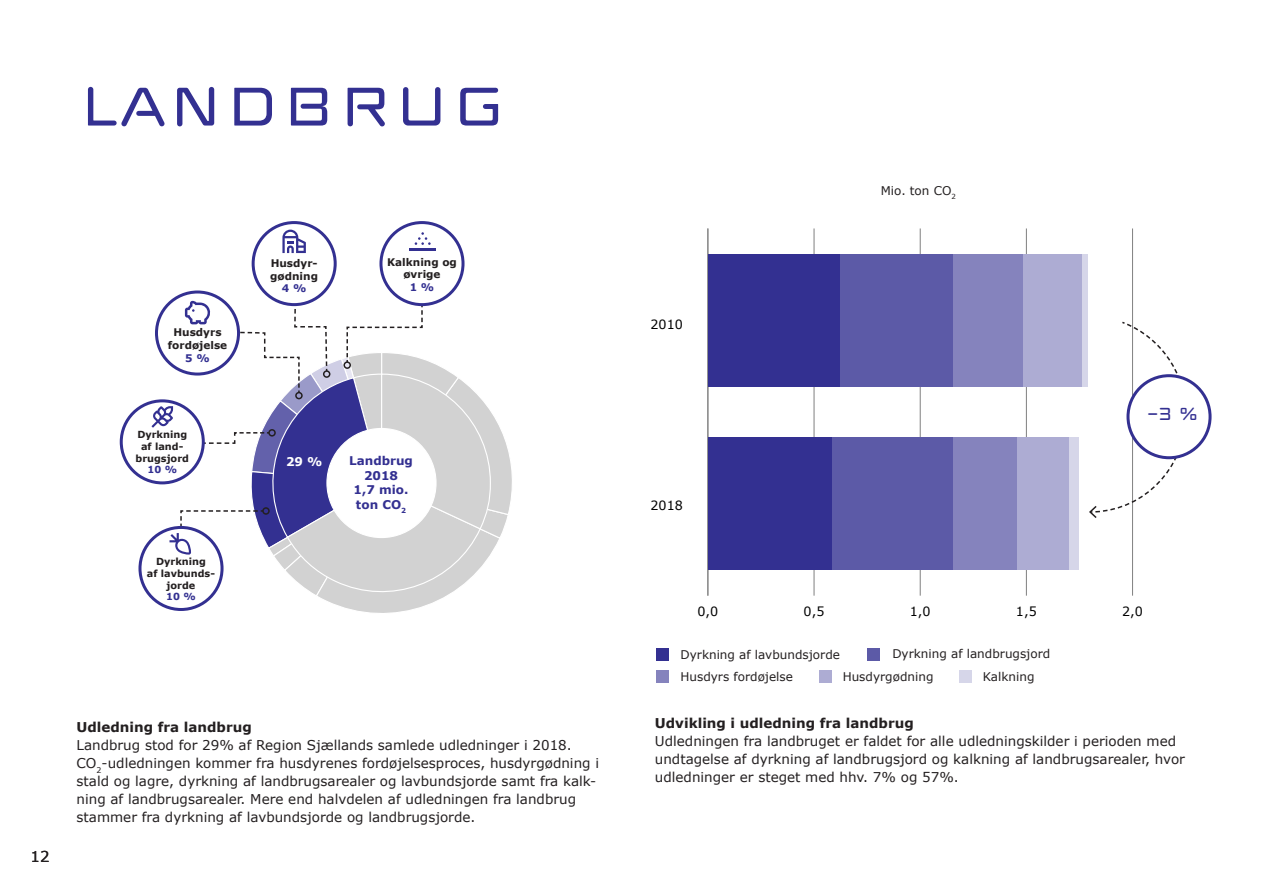
<style>
.page{position:relative;width:1263px;height:893px;background:#fff}
.page>*{position:absolute;margin:0;border:0;box-sizing:border-box;transform-origin:0 0}
.t1{font:54px "REGIONSJAELLANDAABEN";color:#333091}
.t2{font:17.25px "REGIONSJAELLANDAABEN";color:#333091}
.t3{font:15px "Verdana";color:#231f20}
.Brødtekst{font:13.5px/18px "Verdana";color:#231f20}
.t4{font:700 13.5px "Verdana";color:#231f20}
.t5{font:12.75px "Verdana";color:#000}
.t6{font:12px "Verdana";color:#231f20}
.t7{font:700 12px/14.4px "Verdana";color:#333091;text-align:center}
.t8{font:700 12px "Verdana";color:#fff}
.t9{font:700 10.5px/12.6px "Verdana";color:#231f20;text-align:center}
.t10{font:700 10.5px "Verdana";color:#333091}
.t11{font:700 9.75px "Verdana";color:#231f20}
.t12{font:700 9.75px "Verdana";color:#333091}
</style>
<div class="page">
<div style="left:656px;top:648px;width:13px;height:13px;background:#333091"></div>
<div style="left:819px;top:670px;width:12px;height:13px;background:#adacd3"></div>
<div style="left:867px;top:648px;width:13px;height:13px;background:#5c5aa7"></div>
<div style="left:656px;top:670px;width:13px;height:13px;background:#8583bd"></div>
<div style="left:959px;top:670px;width:13px;height:13px;background:#d6d6e9"></div>
<svg style="left:253px;top:223px;width:82px;height:82px"></svg>
<svg style="left:140px;top:527px;width:82px;height:82px"></svg>
<svg style="left:381px;top:223px;width:82px;height:82px"></svg>
<svg style="left:151px;top:230px;width:361px;height:383px"></svg>
<hr style="left:814px;top:228px;width:1px;height:368px;background:#808080">
<hr style="left:920px;top:228px;width:1px;height:368px;background:#808080">
<hr style="left:1026px;top:228px;width:1px;height:368px;background:#808080">
<hr style="left:1132px;top:228px;width:1px;height:368px;background:#808080">
<hr style="left:707px;top:228px;width:1px;height:368px;background:#808080">
<div style="left:1082px;top:254px;width:6px;height:132px;background:#d6d6e9"></div>
<div style="left:1069px;top:438px;width:9px;height:132px;background:#d6d6e9"></div>
<div style="left:1022px;top:254px;width:60px;height:132px;background:#adacd3"></div>
<div style="left:1017px;top:438px;width:52px;height:132px;background:#adacd3"></div>
<div style="left:953px;top:254px;width:69px;height:132px;background:#8583bd"></div>
<div style="left:953px;top:438px;width:64px;height:132px;background:#8583bd"></div>
<div style="left:839px;top:254px;width:114px;height:132px;background:#5c5aa7"></div>
<div style="left:832px;top:438px;width:121px;height:132px;background:#5c5aa7"></div>
<div style="left:708px;top:254px;width:131px;height:132px;background:#333091"></div>
<div style="left:708px;top:438px;width:124px;height:132px;background:#333091"></div>
<svg style="left:1089px;top:321px;width:98px;height:197px"></svg>
<div style="left:1128px;top:376px;width:82px;height:82px;background:#fff;border-radius:50%"></div>
<div style="left:1126px;top:374px;width:85px;height:85px;border:3px solid #333091;border-radius:50%"></div>
<p class="t1" style="left:78px;top:73px;width:431px">LANDBRUG</p>
<p class="t9" style="left:173px;top:326px;width:50px">Husdyrs</p>
<p class="t9" style="left:168px;top:339px;width:61px">fordøjelse</p>
<p class="t10" style="left:185px;top:351px;width:26px">5 %</p>
<p class="t11" style="left:137px;top:428px;width:51px">Dyrkning</p>
<p class="t11" style="left:141px;top:440px;width:44px">af land-</p>
<p class="t11" style="left:136px;top:452px;width:55px">brugsjord</p>
<p class="t12" style="left:147px;top:463px;width:31px">10 %</p>
<p class="t11" style="left:156px;top:555px;width:51px">Dyrkning</p>
<p class="t11" style="left:147px;top:567px;width:70px">af lavbunds-</p>
<p class="t11" style="left:167px;top:579px;width:30px">jorde</p>
<p class="t12" style="left:166px;top:591px;width:31px">10 %</p>
<p class="t9" style="left:271px;top:257px;width:48px">Husdyr-</p>
<p class="t9" style="left:270px;top:270px;width:49px">gødning</p>
<p class="t10" style="left:282px;top:282px;width:26px">4 %</p>
<p class="t9" style="left:387px;top:256px;width:71px">Kalkning og øvrige</p>
<p class="t10" style="left:410px;top:280px;width:26px">1 %</p>
<p class="t8" style="left:286px;top:454px;width:38px">29 %</p>
<p class="t7" style="left:349px;top:454px;width:65px">Landbrug</p>
<p class="t7" style="left:354px;top:468px;width:56px">2018<br>1,7 mio.</p>
<p class="t7" style="left:356px;top:497px;width:52px">ton CO<sub>2</sub></p>
<p class="t3" style="left:31px;top:847px;width:21px">12</p>
<p class="t4" style="left:77px;top:718px;width:177px">Udledning fra landbrug</p>
<p class="Brødtekst" style="left:77px;top:736px;width:524px">Landbrug stod for 29% af Region Sjællands samlede udledninger i 2018.<br>CO<sub>2</sub>-udledningen kommer fra husdyrenes fordøjelsesproces, husdyrgødning i stald og lagre, dyrkning af landbrugsarealer og lavbundsjorde samt fra kalk&shy;ning af landbrugsarealer. Mere end halvdelen af udledningen fra landbrug stammer fra dyrkning af lavbundsjorde og landbrugsjorde.</p>
<p class="t6" style="left:881px;top:183px;width:77px">Mio. ton CO<sub>2</sub></p>
<p class="t5" style="left:650px;top:316px;width:34px">2010</p>
<p class="t5" style="left:650px;top:498px;width:34px">2018</p>
<p class="t2" style="left:1147px;top:403px;width:53px">-3 %</p>
<p class="t5" style="left:697px;top:604px;width:22px">0,0</p>
<p class="t5" style="left:804px;top:604px;width:22px">0,5</p>
<p class="t5" style="left:910px;top:604px;width:22px">1,0</p>
<p class="t5" style="left:1016px;top:604px;width:22px">1,5</p>
<p class="t5" style="left:1122px;top:604px;width:22px">2,0</p>
<p class="t6" style="left:680px;top:647px;width:161px">Dyrkning af lavbundsjorde</p>
<p class="t6" style="left:892px;top:646px;width:159px">Dyrkning af landbrugsjord</p>
<p class="t6" style="left:680px;top:668px;width:114px">Husdyrs fordøjelse</p>
<p class="t6" style="left:983px;top:668px;width:53px">Kalkning</p>
<p class="t6" style="left:843px;top:669px;width:92px">Husdyrgødning</p>
<p class="t4" style="left:655px;top:714px;width:260px">Udvikling i udledning fra landbrug</p>
<p class="Brødtekst" style="left:655px;top:732px;width:532px">Udledningen fra landbruget er faldet for alle udledningskilder i perioden med undtagelse af dyrkning af landbrugsjord og kalkning af landbrugsarealer, hvor udledninger er steget med hhv. 7% og 57%.</p>
</div>
